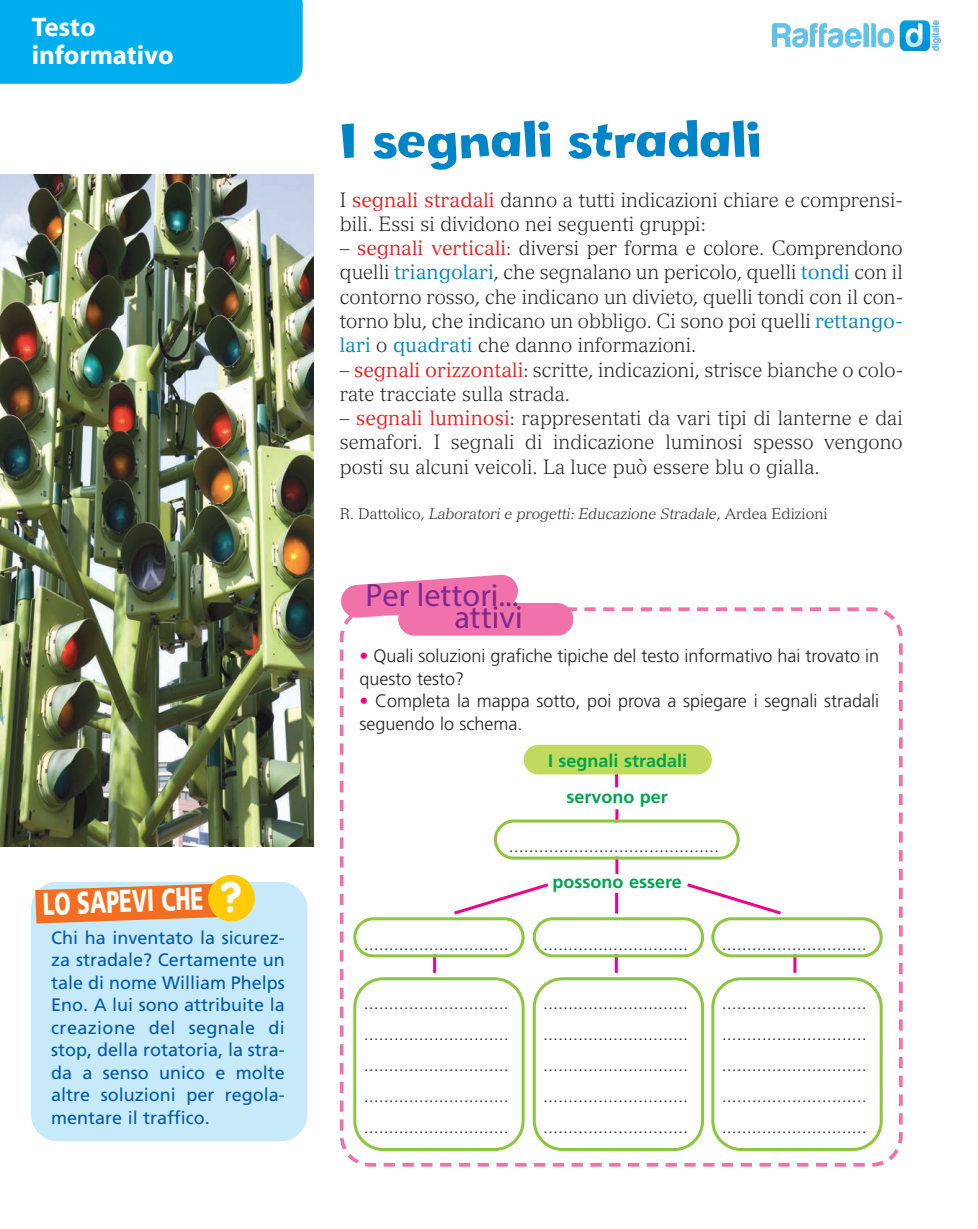
<style>
.page{position:relative;width:978px;height:1229px;background:#fff}
.page>*{position:absolute;margin:0;border:0;box-sizing:border-box;transform-origin:0 0}
.t1{font:51px "Bob Eddie Bounce";color:#0084c8}
.t2{font:700 42.15px "VAG Rounded";color:#fff}
.t3{font:32.25px "Postcard Alternate";color:#802990}
.t4{font:900 31.5px "Frutiger";color:#fff;scale:.67 1}
.t5{font:700 27px "Myriad";color:#fff}
.t6{font:300 20.25px/24.2px "Versailles";color:#231f20;scale:.96 1}
.t7{font:300 18px/31px "Frutiger";color:#231f20;text-align:justify}
.t8{font:18px/22.5px "Frutiger";color:#015aaa;text-align:justify}
.t9{font:700 18px "Frutiger";color:#00a54f}
.t10{font:italic 300 15px "Versailles";color:#231f20}
.s1{font-weight:400;color:#ee1d23}
.s2{font-weight:400;color:#0084c8}
.s3{font-style:normal}
.s4{color:#ed028c}
</style>
<div class="page">
<img style="left:0;top:175px;width:313px;height:671px">
<svg style="left:339px;top:605px;width:564px;height:562px"></svg>
<svg style="left:361px;top:1160px;width:19px;height:7px"></svg>
<svg style="left:341px;top:574px;width:178px;height:44px"></svg>
<div style="left:398px;top:603px;width:175px;height:33px;background:#f171ab;border-radius:16px"></div>
<div style="left:31px;top:882px;width:276px;height:259px;background:#c6eafa;border-radius:27px"></div>
<svg style="left:35px;top:884px;width:186px;height:39px;background:#ec8142"></svg>
<div style="left:208px;top:875px;width:47px;height:46px;background:#feca0a;border-radius:50%"></div>
<hr style="left:615px;top:749px;width:3px;height:38px;background:#ed028c">
<hr style="left:433px;top:952px;width:3px;height:21px;background:#ed028c">
<hr style="left:615px;top:952px;width:3px;height:21px;background:#ed028c">
<hr style="left:793px;top:952px;width:3px;height:21px;background:#ed028c">
<hr style="left:615px;top:809px;width:3px;height:65px;background:#ed028c">
<div style="left:524px;top:745px;width:188px;height:29px;background:#c1d95d;border-radius:15px"></div>
<svg style="left:494px;top:819px;width:246px;height:40px"></svg>
<svg style="left:533px;top:977px;width:171px;height:174px"></svg>
<svg style="left:711px;top:977px;width:172px;height:174px"></svg>
<svg style="left:353px;top:977px;width:172px;height:174px"></svg>
<svg style="left:353px;top:881px;width:530px;height:76px"></svg>
<div style="left:0;top:0;width:303px;height:84px;background:#00aeef"></div>
<img style="left:772px;top:20px;width:168px;height:32px">
<p class="t5" style="left:32px;top:13px;width:65px">Testo</p>
<p class="t5" style="left:32px;top:41px;width:143px">informativo</p>
<p class="t4" style="left:42px;top:885px;width:241px;rotate:-2deg">LO SAPEVI CHE</p>
<p class="t2" style="left:221px;top:873px;width:22px">?</p>
<p class="t8" style="left:51px;top:926px;width:235px">Chi ha inventato la sicurez&shy;za stradale? Certamente un tale di nome William Phelps Eno. A lui sono attribuite la creazione del segnale di stop, della rotatoria, la stra&shy;da a senso unico e molte altre soluzioni per regola&shy;mentare il traffico.</p>
<p class="t1" style="left:340px;top:111px;width:423px">I segnali stradali</p>
<p class="t6" style="left:340px;top:187px;width:588px">I <span class="s1">segnali stradali</span> danno a tutti indicazioni chiare e comprensi&shy;bili. Essi si dividono nei seguenti gruppi:</p>
<p class="t6" style="left:340px;top:235px;width:588px;text-align:justify">– <span class="s1">segnali verticali</span>: diversi per forma e colore. Comprendono quelli <span class="s2">triangolari</span>, che segnalano un pericolo, quelli <span class="s2">tondi</span> con il contorno rosso, che indicano un divieto, quelli tondi con il con&shy;torno blu, che indicano un obbligo. Ci sono poi quelli <span class="s2">rettango&shy;lari</span> o <span class="s2">quadrati</span> che danno informazioni.</p>
<p class="t6" style="left:340px;top:357px;width:588px">– <span class="s1">segnali orizzontali</span>: scritte, indicazioni, strisce bianche o colo&shy;rate tracciate sulla strada.</p>
<p class="t6" style="left:340px;top:406px;width:588px;text-align:justify">– <span class="s1">segnali luminosi</span>: rappresentati da vari tipi di lanterne e dai semafori. I segnali di indicazione luminosi spesso vengono posti su alcuni veicoli. La luce può essere blu o gialla.</p>
<p class="t10" style="left:340px;top:504px;width:489px"><span class="s3">R. Dattolico,</span> Laboratori e progetti: Educazione Stradale<span class="s3">, Ardea Edizioni</span></p>
<p class="t3" style="left:365px;top:575px;width:154px">Per lettori...</p>
<p class="t3" style="left:454px;top:598px;width:70px">attivi</p>
<p class="t7" style="left:360px;top:644px;width:521px;line-height:22.5px"><span class="s4">•</span> Quali soluzioni grafiche tipiche del testo informativo hai trovato in questo testo?</p>
<p class="t7" style="left:360px;top:689px;width:521px;line-height:22.5px"><span class="s4">•</span> Completa la mappa sotto, poi prova a spiegare i segnali stradali seguendo lo schema.</p>
<p class="t9" style="left:548px;top:750px;width:141px">I segnali stradali</p>
<p class="t9" style="left:566px;top:786px;width:103px">servono per</p>
<p class="t7" style="left:509px;top:830px;width:212px">..........................................</p>
<p class="t9" style="left:553px;top:871px;width:131px">possono essere</p>
<p class="t7" style="left:364px;top:928px;width:147px">.............................</p>
<p class="t7" style="left:543px;top:928px;width:147px">.............................</p>
<p class="t7" style="left:722px;top:928px;width:147px">.............................</p>
<p class="t7" style="left:364px;top:987px;width:147px">............................. ............................. ............................. ............................. .............................</p>
<p class="t7" style="left:543px;top:987px;width:147px">............................. ............................. ............................. ............................. .............................</p>
<p class="t7" style="left:722px;top:987px;width:147px">............................. ............................. ............................. ............................. .............................</p>
</div>
